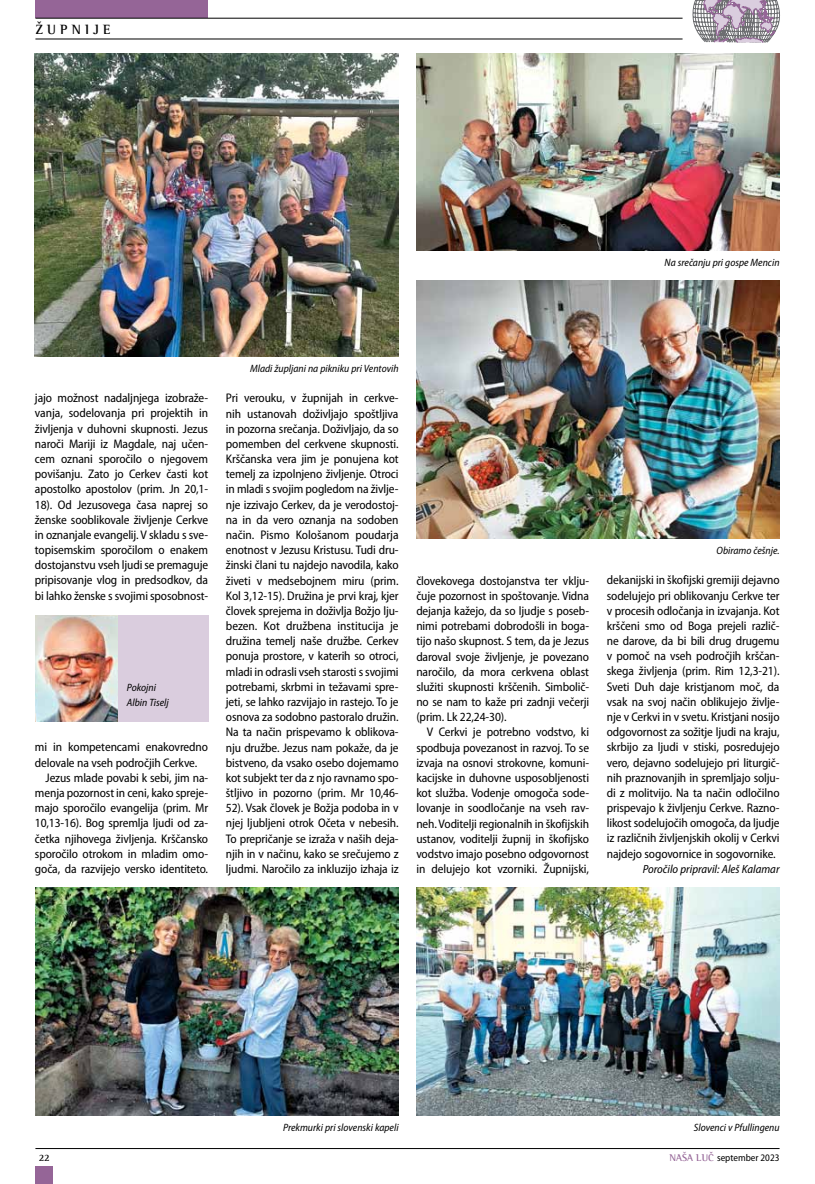
<style>
.page{position:relative;width:815px;height:1184px;background:#fff}
.page>*{position:absolute;margin:0;border:0;box-sizing:border-box;transform-origin:0 0}
.t1{font:700 13.75px "Rotis SI Semi Serif";letter-spacing:.3em;color:#000}
.t2{font:semi-condensed 12.5px/15.1px "Myriad Pro";letter-spacing:-.01em;color:#000;text-align:justify}
.t3{font:italic semi-condensed 11.88px "Myriad Pro";color:#000}
.t4{font:italic semi-condensed 10.62px/15.1px "Myriad Pro";color:#000}
.t5{font:semi-condensed 10px "Myriad Pro";color:#000}
.t6{font:700 10px "Rotis SI Semi Serif";color:#000}
.s1{font-family:"Rotis SI Semi Serif";font-weight:700;font-stretch:normal;color:#956597}
</style>
<div class="page">
<hr style="left:35px;top:1148px;width:745px;height:1px;background:#000">
<div style="left:35px;top:0;width:173px;height:18px;background:#956597"></div>
<div style="left:35px;top:1166px;width:18px;height:17px;background:#956597"></div>
<hr style="left:35px;top:39px;width:648px;height:1px;background:#000">
<hr style="left:35px;top:18px;width:648px;height:1px;background:#000">
<svg style="left:692px;top:0;width:88px;height:43px;background:#b0a6b3"></svg>
<img style="left:35px;top:615px;width:83px;height:106px">
<div style="left:118px;top:615px;width:90px;height:106px;background:#dacdde"></div>
<img style="left:416px;top:888px;width:364px;height:227px">
<img style="left:35px;top:53px;width:363px;height:304px">
<img style="left:416px;top:53px;width:364px;height:197px">
<img style="left:416px;top:281px;width:364px;height:258px">
<img style="left:35px;top:888px;width:364px;height:227px">
<p class="t1" style="left:35px;top:21px;width:77px">ŽUPNIJE</p>
<p class="t4" style="left:665px;top:255px;width:116px">Na srečanju pri gospe Mencin</p>
<p class="t2" style="left:35px;top:391px;width:175px">jajo možnost nadaljnjega izobraže&shy;vanja, sodelovanja pri projektih in življenja v duhovni skupnosti. Jezus naroči Mariji iz Magdale, naj učen&shy;cem oznani sporočilo o njegovem povišanju. Zato jo Cerkev časti kot apostolko apostolov (prim. Jn 20,1- 18). Od Jezusovega časa naprej so ženske sooblikovale življenje Cerkve in oznanjale evangelij. V skladu s sve&shy;topisemskim sporočilom o enakem dostojanstvu vseh ljudi se premaguje pripisovanje vlog in predsodkov, da bi lahko ženske s svojimi sposobnost-</p>
<p class="t4" style="left:127px;top:679px;width:43px">Pokojni<br>Albin Tiselj</p>
<p class="t2" style="left:35px;top:740px;width:175px">mi in kompetencami enakovredno</p>
<p class="t2" style="left:35px;top:755px;width:164px">delovale na vseh področjih Cerkve.</p>
<p class="t2" style="left:46px;top:770px;width:164px">Jezus mlade povabi k sebi, jim na-</p>
<p class="t2" style="left:35px;top:785px;width:175px">menja pozornost in ceni, kako spreje-</p>
<p class="t2" style="left:35px;top:800px;width:175px">majo sporočilo evangelija (prim. Mr</p>
<p class="t2" style="left:35px;top:815px;width:175px">10,13-16). Bog spremlja ljudi od za-</p>
<p class="t2" style="left:35px;top:831px;width:175px">četka njihovega življenja. Krščansko</p>
<p class="t2" style="left:35px;top:846px;width:175px">sporočilo otrokom in mladim omo-</p>
<p class="t2" style="left:35px;top:861px;width:175px">goča, da razvijejo versko identiteto.</p>
<p class="t4" style="left:250px;top:361px;width:150px">Mladi župljani na pikniku pri Ventovih</p>
<p class="t2" style="left:226px;top:391px;width:174px">Pri verouku, v župnijah in cerkve&shy;nih ustanovah doživljajo spoštljiva in pozorna srečanja. Doživljajo, da so pomemben del cerkvene skupnosti.<br>Krščanska vera jim je ponujena kot temelj za izpolnjeno življenje. Otroci in mladi s svojim pogledom na življe&shy;nje izzivajo Cerkev, da je verodostoj&shy;na in da vero oznanja na sodoben način. Pismo Kološanom poudarja enotnost v Jezusu Kristusu. Tudi dru&shy;žinski člani tu najdejo navodila, kako živeti v medsebojnem miru (prim.<br>Kol 3,12-15). Družina je prvi kraj, kjer človek sprejema in doživlja Božjo lju&shy;bezen. Kot družbena institucija je družina temelj naše družbe. Cerkev ponuja prostore, v katerih so otroci, mladi in odrasli vseh starosti s svojimi potrebami, skrbmi in težavami spre&shy;jeti, se lahko razvijajo in rastejo. To je osnova za sodobno pastoralo družin.<br>Na ta način prispevamo k oblikova&shy;nju družbe. Jezus nam pokaže, da je bistveno, da vsako osebo dojemamo kot subjekt ter da z njo ravnamo spo&shy;štljivo in pozorno (prim. Mr 10,46- 52). Vsak človek je Božja podoba in v njej ljubljeni otrok Očeta v nebesih.<br>To prepričanje se izraža v naših deja&shy;njih in v načinu, kako se srečujemo z ljudmi. Naročilo za inkluzijo izhaja iz</p>
<p class="t2" style="left:416px;top:573px;width:174px">človekovega dostojanstva ter vklju&shy;čuje pozornost in spoštovanje. Vidna dejanja kažejo, da so ljudje s poseb&shy;nimi potrebami dobrodošli in boga&shy;tijo našo skupnost. S tem, da je Jezus daroval svoje življenje, je povezano naročilo, da mora cerkvena oblast služiti skupnosti krščenih. Simbolič&shy;no se nam to kaže pri zadnji večerji (prim. Lk 22,24-30).</p>
<p class="t2" style="left:416px;top:725px;width:174px;text-indent:11px">V Cerkvi je potrebno vodstvo, ki spodbuja povezanost in razvoj. To se izvaja na osnovi strokovne, komuni&shy;kacijske in duhovne usposobljenosti kot služba. Vodenje omogoča sode&shy;lovanje in soodločanje na vseh rav&shy;neh. Voditelji regionalnih in škofijskih ustanov, voditelji župnij in škofijsko vodstvo imajo posebno odgovornost in delujejo kot vzorniki. Župnijski,</p>
<p class="t4" style="left:717px;top:543px;width:64px">Obiramo češnje.</p>
<p class="t2" style="left:607px;top:573px;width:174px">dekanijski in škofijski gremiji dejavno sodelujejo pri oblikovanju Cerkve ter v procesih odločanja in izvajanja. Kot krščeni smo od Boga prejeli različ&shy;ne darove, da bi bili drug drugemu v pomoč na vseh področjih krščan&shy;skega življenja (prim. Rim 12,3-21).<br>Sveti Duh daje kristjanom moč, da vsak na svoj način oblikujejo življe&shy;nje v Cerkvi in v svetu. Kristjani nosijo odgovornost za sožitje ljudi na kraju, skrbijo za ljudi v stiski, posredujejo vero, dejavno sodelujejo pri liturgič&shy;nih praznovanjih in spremljajo solju&shy;di z molitvijo. Na ta način odločilno prispevajo k življenju Cerkve. Razno&shy;likost sodelujočih omogoča, da ljudje iz različnih življenjskih okolij v Cerkvi najdejo sogovornice in sogovornike.</p>
<p class="t3" style="left:643px;top:862px;width:138px">Poročilo pripravil: Aleš Kalamar</p>
<p class="t4" style="left:283px;top:1119px;width:117px">Prekmurki pri slovenski kapeli</p>
<p class="t4" style="left:694px;top:1119px;width:87px">Slovenci v Pfullingenu</p>
<p class="t6" style="left:39px;top:1151px;width:13px">22</p>
<p class="t5" style="left:670px;top:1152px;width:111px"><span class="s1">NAŠA LUČ</span> september 2023</p>
</div>
